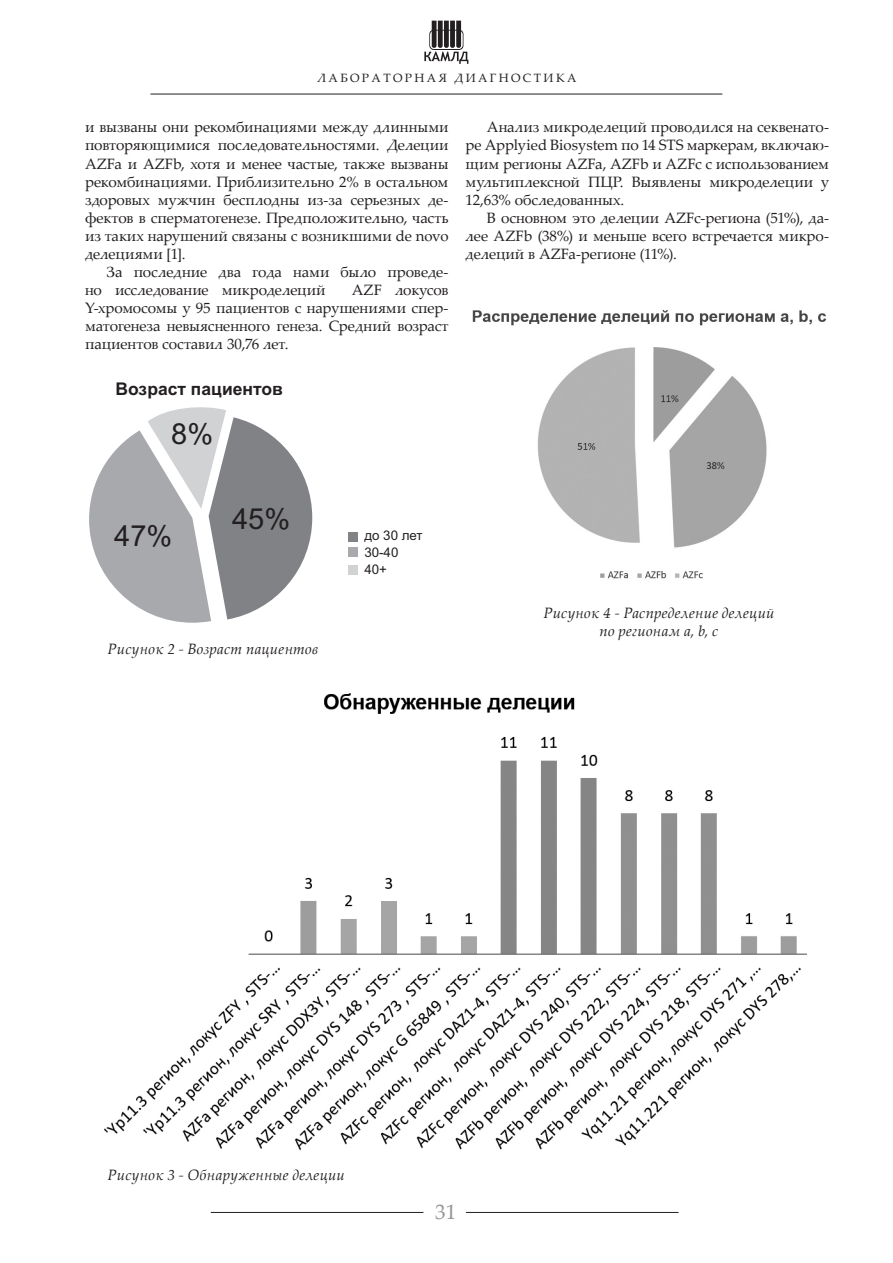
<style>
.page{position:relative;width:893px;height:1263px;background:#fff}
.page>*{position:absolute;margin:0;border:0;box-sizing:border-box;transform-origin:0 0}
.t1{font:29.1px "Arial";color:#231f20}
.t2{font:21px "Palatino Linotype";color:#939598}
.t3{font:700 17.55px "Arial";color:#231f20}
.Текст_общий{font:15px/18px "Palatino Linotype";letter-spacing:-.01em;color:#231f20;text-align:justify}
.Текст_общий-2{font:italic 15px "Palatino Linotype";letter-spacing:.015em;color:#231f20}
.t4{font:13.35px/17.2px "Arial";color:#231f20}
.t5{font:12px "Palatino Linotype";letter-spacing:.2em;color:#231f20}
</style>
<div class="page">
<hr style="left:211px;top:1212px;width:212px;height:1px;background:#231f20">
<hr style="left:466px;top:1212px;width:213px;height:1px;background:#231f20">
<hr style="left:150px;top:94px;width:572px;height:1px;background:#231f20">
<svg style="left:424px;top:21px;width:44px;height:43px"></svg>
<svg style="left:89px;top:407px;width:223px;height:216px"></svg>
<div style="left:348px;top:532px;width:10px;height:10px;background:#808285"></div>
<div style="left:348px;top:548px;width:10px;height:9px;background:#a8a9ad"></div>
<div style="left:348px;top:565px;width:10px;height:9px;background:#d1d2d4"></div>
<img style="left:104px;top:693px;width:703px;height:458px">
<img style="left:472px;top:310px;width:355px;height:269px">
<p class="t5" style="left:317px;top:69px;width:261px">ЛАБОРАТОРНАЯ ДИАГНОСТИКА</p>
<p class="Текст_общий" style="left:85px;top:118px;width:365px">и вызваны они рекомбинациями между длинными повторяющимися последовательностями. Делеции AZFa и AZFb, хотя и менее частые, также вызваны рекомбинациями. Приблизительно 2% в остальном здоровых мужчин бесплодны из-за серьезных де&shy;фектов в сперматогенезе. Предположительно, часть из таких нарушений связаны с возникшими de novo делециями [1].</p>
<p class="Текст_общий" style="left:85px;top:262px;width:365px;text-indent:21px">За последние два года нами было проведе&shy;но исследование микроделеций</p>
<p class="Текст_общий" style="left:85px;top:280px;width:365px;text-indent:267px">AZF локусов Y-хромосомы у 95 пациентов с нарушениями спер&shy;матогенеза невыясненного генеза. Средний возраст пациентов составил 30,76 лет.</p>
<p class="t3" style="left:116px;top:377px;width:169px">Возраст пациентов</p>
<p class="t1" style="left:171px;top:415px;width:43px">8%</p>
<p class="Текст_общий" style="left:466px;top:118px;width:365px;text-indent:21px">Анализ микроделеций проводился на секвенато&shy;ре Applyied Biosystem по 14 STS маркерам, включаю&shy;щим регионы AZFa, AZFb и AZFc с использованием мультиплексной ПЦР. Выявлены микроделеции у 12,63% обследованных.</p>
<p class="Текст_общий" style="left:466px;top:208px;width:365px;text-indent:21px">В основном это делеции AZFc-региона (51%), да&shy;лее AZFb (38%) и меньше всего встречается микро&shy;делеций в AZFa-регионе (11%).</p>
<p class="t1" style="left:114px;top:516px;width:60px">47%</p>
<p class="t1" style="left:232px;top:499px;width:60px">45%</p>
<p class="Текст_общий-2" style="left:108px;top:638px;width:212px">Рисунок 2 - Возраст пациентов</p>
<p class="t4" style="left:364px;top:527px;width:60px">до 30 лет<br>30-40<br>40+</p>
<p class="Текст_общий-2" style="left:543px;top:602px;width:232px">Рисунок 4 - Распределение делеций</p>
<p class="Текст_общий-2" style="left:599px;top:620px;width:120px">по регионам a, b, c</p>
<p class="Текст_общий-2" style="left:108px;top:1164px;width:239px">Рисунок 3 - Обнаруженные делеции</p>
<p class="t2" style="left:435px;top:1196px;width:22px">31</p>
</div>
